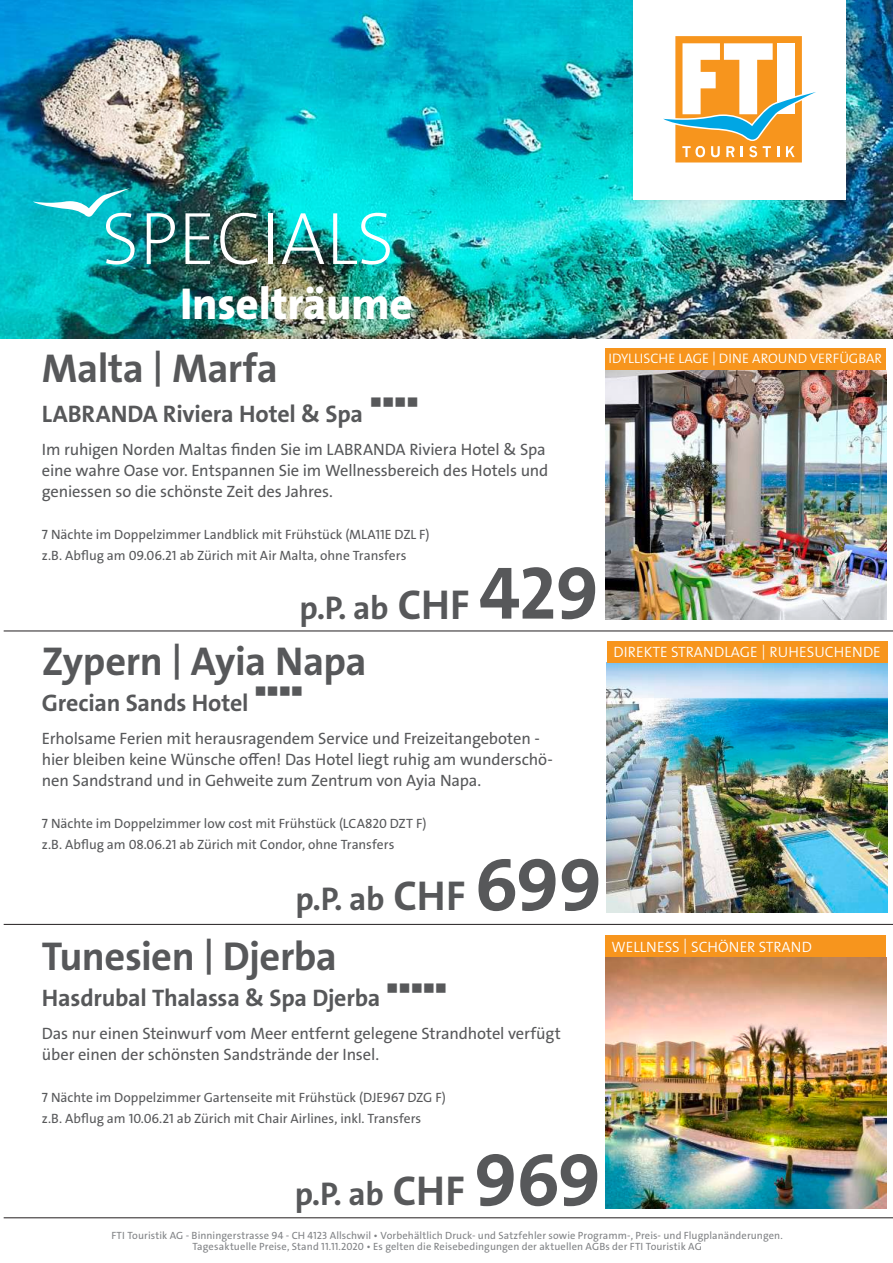
<style>
.page{position:relative;width:893px;height:1263px;background:#fff}
.page>*{position:absolute;margin:0;border:0;box-sizing:border-box;transform-origin:0 0}
.t1{font:200 75px "The Sans Os F";color:#fff}
.t2{font:800 45px "The Sans Os F";letter-spacing:-.005em;color:#fff}
.t3{font:700 40.5px "The Sans Os F";letter-spacing:-.015em;color:#57585a}
.t4{font:700 33px "The Sans Os F";color:#57585a}
.t5{font:700 24px "The Sans Os F";letter-spacing:-.01em;color:#57585a}
.t6{font:16.5px/21px "The Sans Os F";letter-spacing:-.01em;color:#57585a}
.t7{font:300 15px "The Sans Os F";color:#fff}
.t8{font:300 13.8px "The Sans Os F";color:#fff}
.t9{font:13.5px/21px "The Sans Os F";color:#57585a}
.t10{font:10.5px/10.5px "The Sans Os F";letter-spacing:.01em;color:#808285;text-align:center}
.s1{font-size:36px}
.s2{font-size:42px}
.s3{font-size:75px}
</style>
<div class="page">
<img style="left:0;top:0;width:893px;height:338px">
<div style="left:625px;top:0;width:229px;height:208px;background:#231f20;opacity:.09"></div>
<div style="left:633px;top:0;width:213px;height:199px;background:#fff"></div>
<svg style="left:663px;top:36px;width:153px;height:126px"></svg>
<hr style="left:4px;top:631px;width:889px;height:1px;background:#231f20">
<hr style="left:4px;top:1217px;width:889px;height:1px;background:#231f20">
<img style="left:605px;top:370px;width:281px;height:250px">
<hr style="left:4px;top:924px;width:889px;height:1px;background:#231f20">
<div style="left:605px;top:349px;width:281px;height:21px;background:#f7951d"></div>
<svg style="left:33px;top:188px;width:97px;height:29px"></svg>
<img style="left:605px;top:957px;width:281px;height:251px">
<div style="left:605px;top:936px;width:281px;height:21px;background:#f7951d"></div>
<img style="left:607px;top:662px;width:281px;height:250px">
<div style="left:607px;top:641px;width:281px;height:21px;background:#f7951d"></div>
<h1 class="t1" style="left:101px;top:190px;width:295px">SPECIALS</h1>
<h2 class="t2" style="left:180px;top:275px;width:234px">Inselträume</h2>
<h3 class="t3" style="left:42px;top:342px;width:238px">Malta <span class="s1">|</span> Marfa</h3>
<h3 class="t5" style="left:42px;top:398px;width:323px">LABRANDA Riviera Hotel &amp; Spa</h3>
<p class="t6" style="left:42px;top:439px;width:508px">Im ruhigen Norden Maltas finden Sie im LABRANDA Riviera Hotel &amp; Spa eine wahre Oase vor. Entspannen Sie im Wellnessbereich des Hotels und geniessen so die schönste Zeit des Jahres.</p>
<p class="t9" style="left:42px;top:524px;width:389px">7 Nächte im Doppelzimmer Landblick mit Frühstück (MLA11E DZL F) z.B. Abflug am 09.06.21 ab Zürich mit Air Malta, ohne Transfers</p>
<h3 class="t4" style="left:300px;top:586px;width:301px">p.P. ab <span class="s2">CHF</span> <span class="s3">429</span></h3>
<h3 class="t3" style="left:42px;top:636px;width:326px">Zypern <span class="s1">|</span> Ayia Napa</h3>
<h3 class="t5" style="left:42px;top:688px;width:208px">Grecian Sands Hotel</h3>
<p class="t6" style="left:42px;top:728px;width:512px">Erholsame Ferien mit herausragendem Service und Freizeitangeboten - hier bleiben keine Wünsche offen! Das Hotel liegt ruhig am wunderschö&shy;nen Sandstrand und in Gehweite zum Zentrum von Ayia Napa.</p>
<p class="t9" style="left:42px;top:813px;width:386px">7 Nächte im Doppelzimmer low cost mit Frühstück (LCA820 DZT F) z.B. Abflug am 08.06.21 ab Zürich mit Condor, ohne Transfers</p>
<h3 class="t4" style="left:295px;top:878px;width:308px">p.P. ab <span class="s2">CHF</span> <span class="s3">699</span></h3>
<h3 class="t3" style="left:42px;top:931px;width:297px">Tunesien <span class="s1">|</span> Djerba</h3>
<h3 class="t5" style="left:42px;top:983px;width:340px">Hasdrubal Thalassa &amp; Spa Djerba</h3>
<p class="t6" style="left:42px;top:1023px;width:520px">Das nur einen Steinwurf vom Meer entfernt gelegene Strandhotel verfügt über einen der schönsten Sandstrände der Insel.</p>
<p class="t9" style="left:42px;top:1087px;width:405px">7 Nächte im Doppelzimmer Gartenseite mit Frühstück (DJE967 DZG F) z.B. Abflug am 10.06.21 ab Zürich mit Chair Airlines, inkl. Transfers</p>
<h3 class="t4" style="left:295px;top:1173px;width:308px">p.P. ab <span class="s2">CHF</span> <span class="s3">969</span></h3>
<p class="t8" style="left:608px;top:350px;width:275px">IDYLLISCHE LAGE | DINE AROUND VERFÜGBAR</p>
<p class="t7" style="left:613px;top:642px;width:269px">DIREKTE STRANDLAGE | RUHESUCHENDE</p>
<p class="t7" style="left:612px;top:937px;width:202px">WELLNESS | SCHÖNER STRAND</p>
<p class="t10" style="left:111px;top:1231px;width:673px">FTI Touristik AG - Binningerstrasse 94 - CH 4123 Allschwil • Vorbehältlich Druck- und Satzfehler sowie Programm-, Preis- und Flugplanänderungen.<br>Tagesaktuelle Preise, Stand 11.11.2020 • Es gelten die Reisebedingungen der aktuellen AGBs der FTI Touristik AG</p>
</div>
